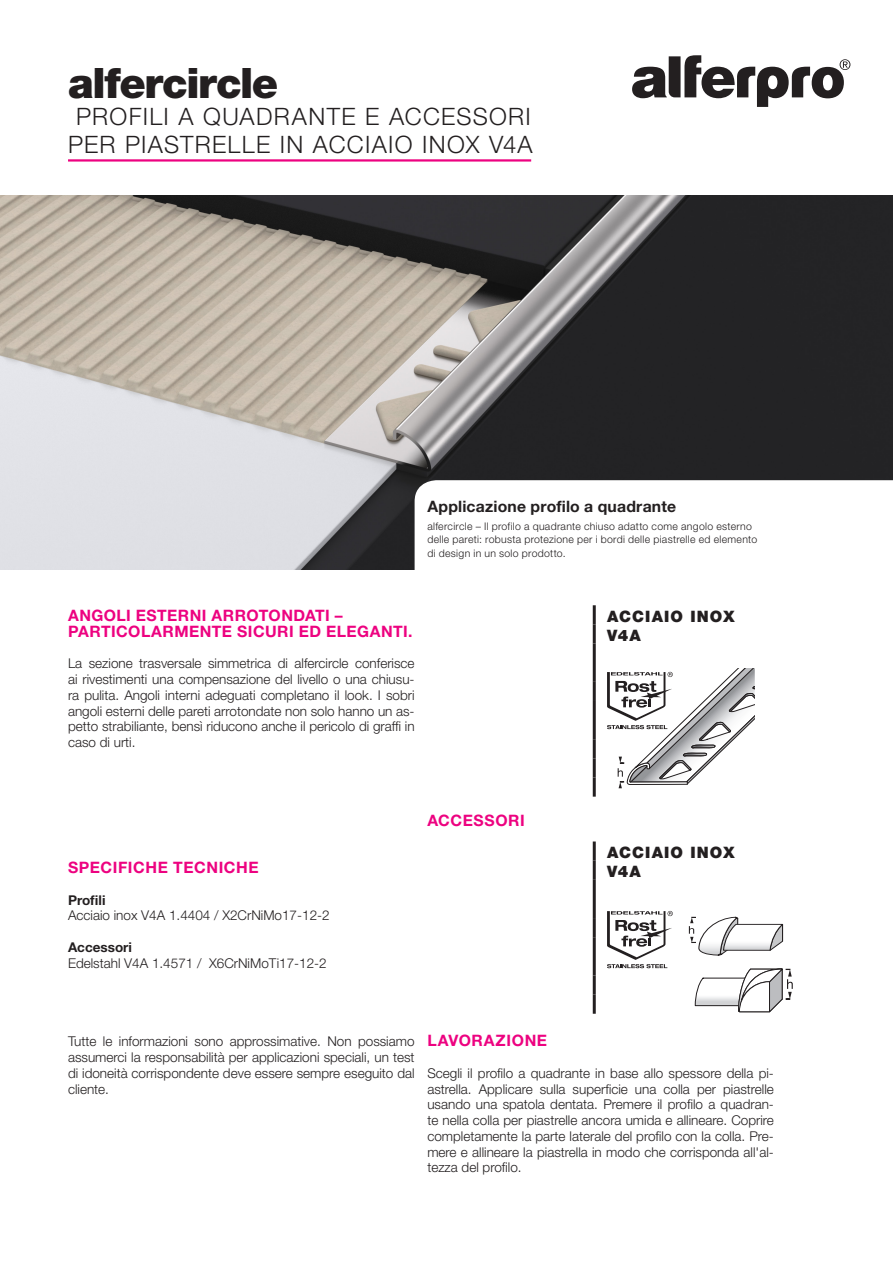
<style>
.page{position:relative;width:893px;height:1263px;background:#fff}
.page>*{position:absolute;margin:0;border:0;box-sizing:border-box;transform-origin:0 0}
.Headline_Produktserie__deutsche_Erklärun{font:900 42px "Helvetica Neue LT Std";letter-spacing:-.035em;color:#231f20}
.Headline_Produktserie__deutsche_Erklärun-2{font:300 24px/27.5px "Helvetica Neue LT Std";letter-spacing:.055em;color:#231f20;text-align:center}
.Head_1{font:700 15.75px/15.8px "Helvetica Neue LT Std";letter-spacing:.03em;color:#ed0280}
.Baugruppenbezeichnung__10_5pt__schwarz{font:700 15.75px "Helvetica Neue LT Std";letter-spacing:.015em;color:#231f20}
.Tabelle_Material_rechte_Seite{font:900 15.75px/19.5px "Helvetica Neue LT Std";letter-spacing:.075em;color:#231f20}
.Fließtext{font:300 13.5px/15.8px "Helvetica Neue LT Std";color:#231f20;text-align:justify}
.Fließtext-2{font:700 13.5px "Helvetica Neue LT Std";color:#231f20}
.Tabelleninformation__7_pt__light__schwar{font:300 10.5px/13.5px "Helvetica Neue LT Std";letter-spacing:.03em;color:#231f20}
</style>
<div class="page">
<svg style="left:607px;top:668px;width:148px;height:120px"></svg>
<img style="left:0;top:196px;width:893px;height:374px">
<hr style="left:68px;top:159px;width:463px;height:3px;background:#ed0280">
<svg style="left:415px;top:480px;width:478px;height:90px"></svg>
<svg style="left:632px;top:55px;width:218px;height:52px"></svg>
<svg style="left:695px;top:968px;width:98px;height:45px"></svg>
<svg style="left:607px;top:911px;width:66px;height:57px"></svg>
<svg style="left:689px;top:917px;width:94px;height:38px"></svg>
<hr style="left:593px;top:880px;width:3px;height:38px;background:#231f20">
<hr style="left:593px;top:937px;width:3px;height:38px;background:#231f20">
<hr style="left:593px;top:841px;width:3px;height:20px;background:#231f20">
<hr style="left:593px;top:861px;width:3px;height:19px;background:#231f20">
<hr style="left:593px;top:918px;width:3px;height:19px;background:#231f20">
<hr style="left:593px;top:975px;width:3px;height:19px;background:#231f20">
<hr style="left:593px;top:994px;width:3px;height:20px;background:#231f20">
<hr style="left:593px;top:643px;width:3px;height:39px;background:#231f20">
<hr style="left:593px;top:701px;width:3px;height:38px;background:#231f20">
<hr style="left:593px;top:605px;width:3px;height:19px;background:#231f20">
<hr style="left:593px;top:624px;width:3px;height:19px;background:#231f20">
<hr style="left:593px;top:682px;width:3px;height:19px;background:#231f20">
<hr style="left:593px;top:739px;width:3px;height:19px;background:#231f20">
<hr style="left:593px;top:758px;width:3px;height:19px;background:#231f20">
<hr style="left:593px;top:777px;width:3px;height:20px;background:#231f20">
<p class="Headline_Produktserie__deutsche_Erklärun" style="left:68px;top:58px;width:212px">alfercircle</p>
<p class="Headline_Produktserie__deutsche_Erklärun-2" style="left:68px;top:103px;width:466px">PROFILI A QUADRANTE E ACCESSORI<br>PER PIASTRELLE IN ACCIAIO INOX V4A</p>
<p class="Baugruppenbezeichnung__10_5pt__schwarz" style="left:427px;top:497px;width:250px">Applicazione profilo a quadrante</p>
<p class="Tabelleninformation__7_pt__light__schwar" style="left:427px;top:519px;width:331px">alfercircle – Il profilo a quadrante chiuso adatto come angolo esterno delle pareti: robusta protezione per i bordi delle piastrelle ed elemento di design in un solo prodotto.</p>
<p class="Head_1" style="left:68px;top:607px;width:346px">ANGOLI ESTERNI ARROTONDATI –<br>PARTICOLARMENTE SICURI ED ELEGANTI.</p>
<p class="Fließtext" style="left:68px;top:655px;width:348px">La sezione trasversale simmetrica di alfercircle conferisce ai rivestimenti una compensazione del livello o una chiusu&shy;ra pulita. Angoli interni adeguati completano il look. I sobri angoli esterni delle pareti arrotondate non solo hanno un as&shy;petto strabiliante, bensì riducono anche il pericolo di graffi in caso di urti.</p>
<p class="Tabelle_Material_rechte_Seite" style="left:607px;top:606px;width:129px">ACCIAIO INOX<br>V4A</p>
<p class="Head_1" style="left:68px;top:859px;width:192px">SPECIFICHE TECNICHE</p>
<p class="Fließtext-2" style="left:68px;top:891px;width:39px">Profili</p>
<p class="Fließtext" style="left:68px;top:907px;width:263px">Acciaio inox V4A 1.4404 / X2CrNiMo17-12-2</p>
<p class="Fließtext-2" style="left:68px;top:939px;width:65px">Accessori</p>
<p class="Fließtext" style="left:68px;top:955px;width:260px">Edelstahl V4A 1.4571 / X6CrNiMoTi17-12-2</p>
<p class="Head_1" style="left:427px;top:812px;width:99px">ACCESSORI</p>
<p class="Tabelle_Material_rechte_Seite" style="left:607px;top:842px;width:129px">ACCIAIO INOX<br>V4A</p>
<p class="Fließtext" style="left:68px;top:1033px;width:348px">Tutte le informazioni sono approssimative. Non possiamo assumerci la responsabilità per applicazioni speciali, un test di idoneità corrispondente deve essere sempre eseguito dal cliente.</p>
<p class="Head_1" style="left:427px;top:1032px;width:121px">LAVORAZIONE</p>
<p class="Fließtext" style="left:427px;top:1065px;width:348px">Scegli il profilo a quadrante in base allo spessore della pi&shy;astrella. Applicare sulla superficie una colla per piastrelle usando una spatola dentata. Premere il profilo a quadran&shy;te nella colla per piastrelle ancora umida e allineare. Coprire completamente la parte laterale del profilo con la colla. Pre&shy;mere e allineare la piastrella in modo che corrisponda all'al&shy;tezza del profilo.</p>
</div>
